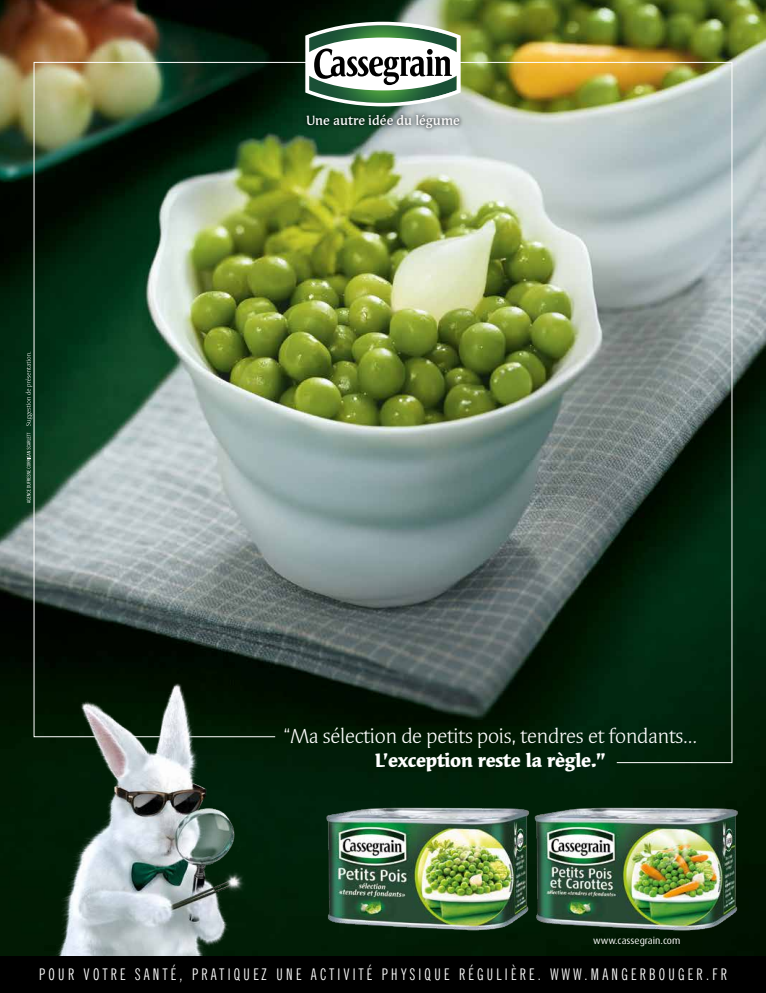
<style>
.page{position:relative;width:766px;height:993px;background:#fff}
.page>*{position:absolute;margin:0;border:0;box-sizing:border-box;transform-origin:0 0}
.t1{font:21px "Syndor OSITC";letter-spacing:-.01em;color:#fff}
.t2{font:700 19.5px "Syndor OSITC";letter-spacing:-.01em;color:#fff}
.t3{font:extra-condensed 16px "News Gothic BT";letter-spacing:.21em;color:#fff}
.t4{font:500 13.8px "Syndor ITC";color:#fff}
.t5{font:9.9px "Dax";color:#fff}
</style>
<div class="page">
<img style="left:0;top:0;width:765px;height:955px">
<img style="left:33px;top:61px;width:699px;height:702px">
<svg style="left:305px;top:22px;width:155px;height:84px"></svg>
<div style="left:302px;top:110px;width:162px;height:23px;background:#000;opacity:.5"></div>
<svg style="left:27px;top:432px;width:4px;height:71px"></svg>
<svg style="left:26px;top:351px;width:6px;height:75px"></svg>
<img style="left:33px;top:673px;width:224px;height:282px">
<div style="left:0;top:955px;width:765px;height:37px;background:#000"></div>
<img style="left:320px;top:794px;width:422px;height:140px">
<p class="t4" style="left:306px;top:112px;width:155px">Une autre idée du légume</p>
<h1 class="t1" style="left:283px;top:722px;width:415px">“Ma sélection de petits pois, tendres et fondants...</h1>
<p class="t2" style="left:374px;top:748px;width:232px">L’exception reste la règle.”</p>
<p class="t5" style="left:593px;top:934px;width:89px">www.cassegrain.com</p>
<p class="t3" style="left:39px;top:963px;width:688px">POUR VOTRE SANTÉ, PRATIQUEZ UNE ACTIVITÉ PHYSIQUE RÉGULIÈRE. WWW.MANGERBOUGER.FR</p>
</div>
